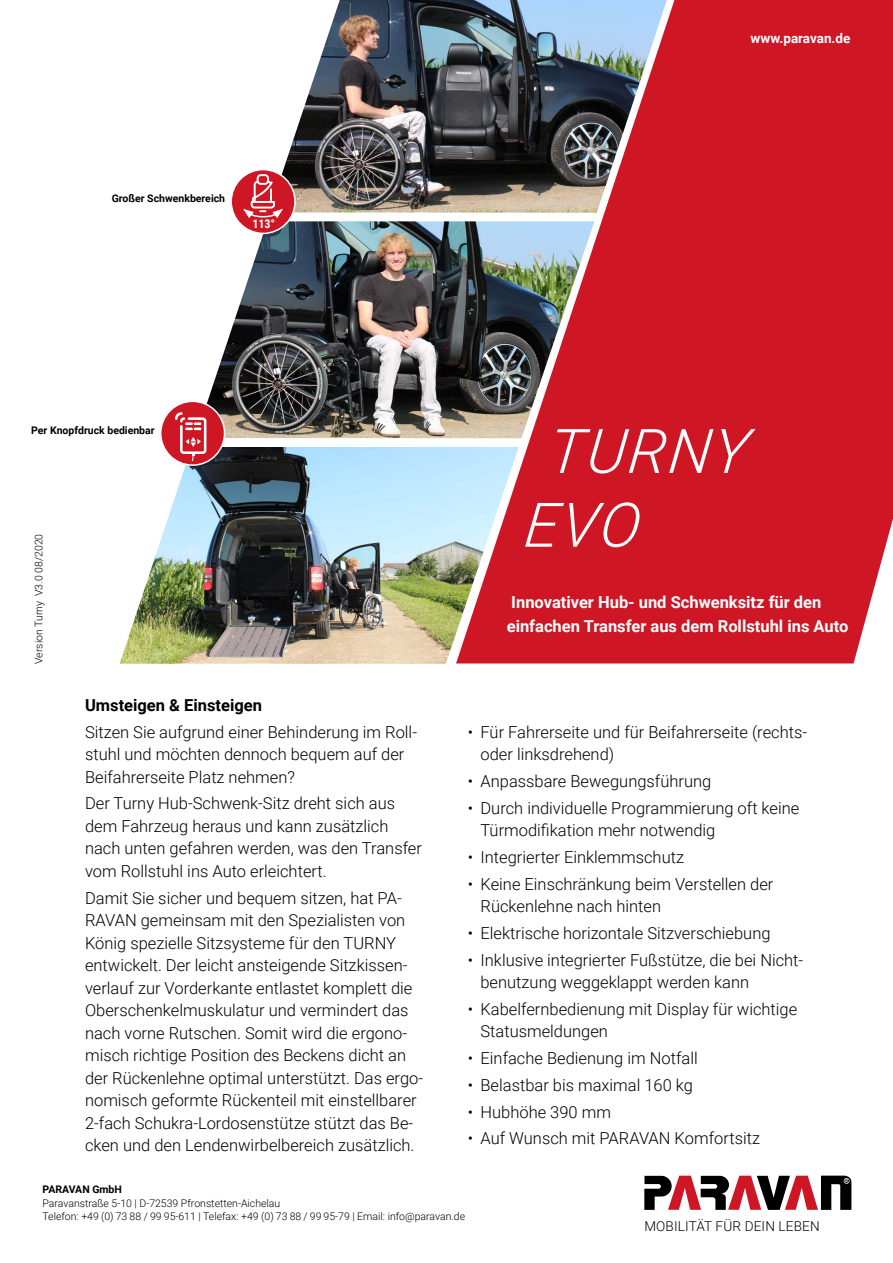
<style>
.page{position:relative;width:893px;height:1263px;background:#fff}
.page>*{position:absolute;margin:0;border:0;box-sizing:border-box;transform-origin:0 0}
.t1{font:italic 300 61.5px/73.8px "Roboto";color:#fff}
.t2{font:300 16.5px/22.5px "Roboto";color:#000}
.t3{font:700 16.5px/23.7px "Roboto";color:#fff}
.t4{font:700 16.5px "Roboto";color:#000}
.t5{font:300 13.65px "Roboto";letter-spacing:.01em;color:#000}
.t6{font:700 13.5px "Roboto";color:#fff}
.t7{font:700 12px "Roboto Condensed";color:#fff}
.t8{font:300 10.5px/13.5px "Roboto";color:#000}
.t9{font:700 10.5px "Roboto";color:#000}
</style>
<div class="page">
<div style="left:456px;top:0;width:437px;height:663px;background:#ce1625"></div>
<svg style="left:644px;top:1175px;width:207px;height:35px"></svg>
<img style="left:282px;top:0;width:385px;height:213px">
<img style="left:206px;top:221px;width:388px;height:217px">
<img style="left:120px;top:447px;width:399px;height:217px">
<div style="left:231px;top:170px;width:64px;height:63px;background:#ce1625;border-radius:50%"></div>
<div style="left:230px;top:169px;width:66px;height:65px;border:2px solid #fff;border-radius:50%"></div>
<svg style="left:243px;top:174px;width:40px;height:44px"></svg>
<div style="left:161px;top:401px;width:64px;height:64px;background:#ce1625;border-radius:50%"></div>
<div style="left:160px;top:401px;width:65px;height:65px;border:2px solid #fff;border-radius:50%"></div>
<svg style="left:175px;top:412px;width:31px;height:49px"></svg>
<p class="t9" style="left:112px;top:191px;width:115px">Großer Schwenkbereich</p>
<p class="t7" style="left:252px;top:215px;width:24px">113°</p>
<p class="t6" style="left:750px;top:28px;width:101px">www.paravan.de</p>
<p class="t9" style="left:31px;top:422px;width:125px">Per Knopfdruck bedienbar</p>
<p class="t8" style="left:32px;top:664px;width:132px;rotate:-90deg">Version Turny V3.0 08/2020</p>
<p class="t4" style="left:85px;top:693px;width:178px">Umsteigen &amp; Einsteigen</p>
<p class="t2" style="left:85px;top:720px;width:333px">Sitzen Sie aufgrund einer Behinderung im Roll&shy;stuhl und möchten dennoch bequem auf der<br>Beifahrerseite Platz nehmen?</p>
<p class="t2" style="left:85px;top:792px;width:338px">Der Turny Hub-Schwenk-Sitz dreht sich aus dem Fahrzeug heraus und kann zusätzlich nach unten gefahren werden, was den Transfer vom Rollstuhl ins Auto erleichtert.</p>
<p class="t2" style="left:85px;top:886px;width:340px">Damit Sie sicher und bequem sitzen, hat PA-RAVAN gemeinsam mit den Spezialisten von König spezielle Sitzsysteme für den TURNY entwickelt. Der leicht ansteigende Sitzkissen&shy;verlauf zur Vorderkante entlastet komplett die Oberschenkelmuskulatur und vermindert das nach vorne Rutschen. Somit wird die ergono&shy;misch richtige Position des Beckens dicht an der Rückenlehne optimal unterstützt. Das ergo&shy;nomisch geformte Rückenteil mit einstellbarer 2-fach Schukra-Lordosenstütze stützt das Be&shy;cken und den Lendenwirbelbereich zusätzlich.</p>
<h1 class="t1" style="left:523px;top:412px;width:226px;text-indent:24px">TURNY<br>EVO</h1>
<p class="t3" style="left:507px;top:590px;width:343px">Innovativer Hub- und Schwenksitz für den einfachen Transfer aus dem Rollstuhl ins Auto</p>
<p class="t2" style="left:480px;top:720px;width:328px;text-indent:-13px">• Für Fahrerseite und für Beifahrerseite (rechts&shy;oder linksdrehend)</p>
<p class="t2" style="left:468px;top:769px;width:245px">• Anpassbare Bewegungsführung</p>
<p class="t2" style="left:480px;top:796px;width:320px;text-indent:-13px">• Durch individuelle Programmierung oft keine<br>Türmodifikation mehr notwendig</p>
<p class="t2" style="left:468px;top:845px;width:218px">• Integrierter Einklemmschutz</p>
<p class="t2" style="left:480px;top:872px;width:294px;text-indent:-13px">• Keine Einschränkung beim Verstellen der<br>Rückenlehne nach hinten</p>
<p class="t2" style="left:468px;top:921px;width:304px">• Elektrische horizontale Sitzverschiebung</p>
<p class="t2" style="left:480px;top:948px;width:324px;text-indent:-13px">• Inklusive integrierter Fußstütze, die bei Nicht&shy;benutzung weggeklappt werden kann</p>
<p class="t2" style="left:480px;top:997px;width:318px;text-indent:-13px">• Kabelfernbedienung mit Display für wichtige<br>Statusmeldungen</p>
<p class="t2" style="left:468px;top:1046px;width:231px">• Einfache Bedienung im Notfall</p>
<p class="t2" style="left:468px;top:1073px;width:227px">• Belastbar bis maximal 160 kg</p>
<p class="t2" style="left:468px;top:1100px;width:145px">• Hubhöhe 390 mm</p>
<p class="t2" style="left:468px;top:1127px;width:294px">• Auf Wunsch mit PARAVAN Komfortsitz</p>
<p class="t9" style="left:43px;top:1182px;width:81px">PARAVAN GmbH</p>
<p class="t8" style="left:43px;top:1196px;width:424px">Paravanstraße 5-10 | D-72539 Pfronstetten-Aichelau<br>Telefon: +49 (0) 73 88 / 99 95-611 | Telefax: +49 (0) 73 88 / 99 95-79 | Email: info@paravan.de</p>
<p class="t5" style="left:644px;top:1216px;width:177px">MOBILITÄT FÜR DEIN LEBEN</p>
</div>
